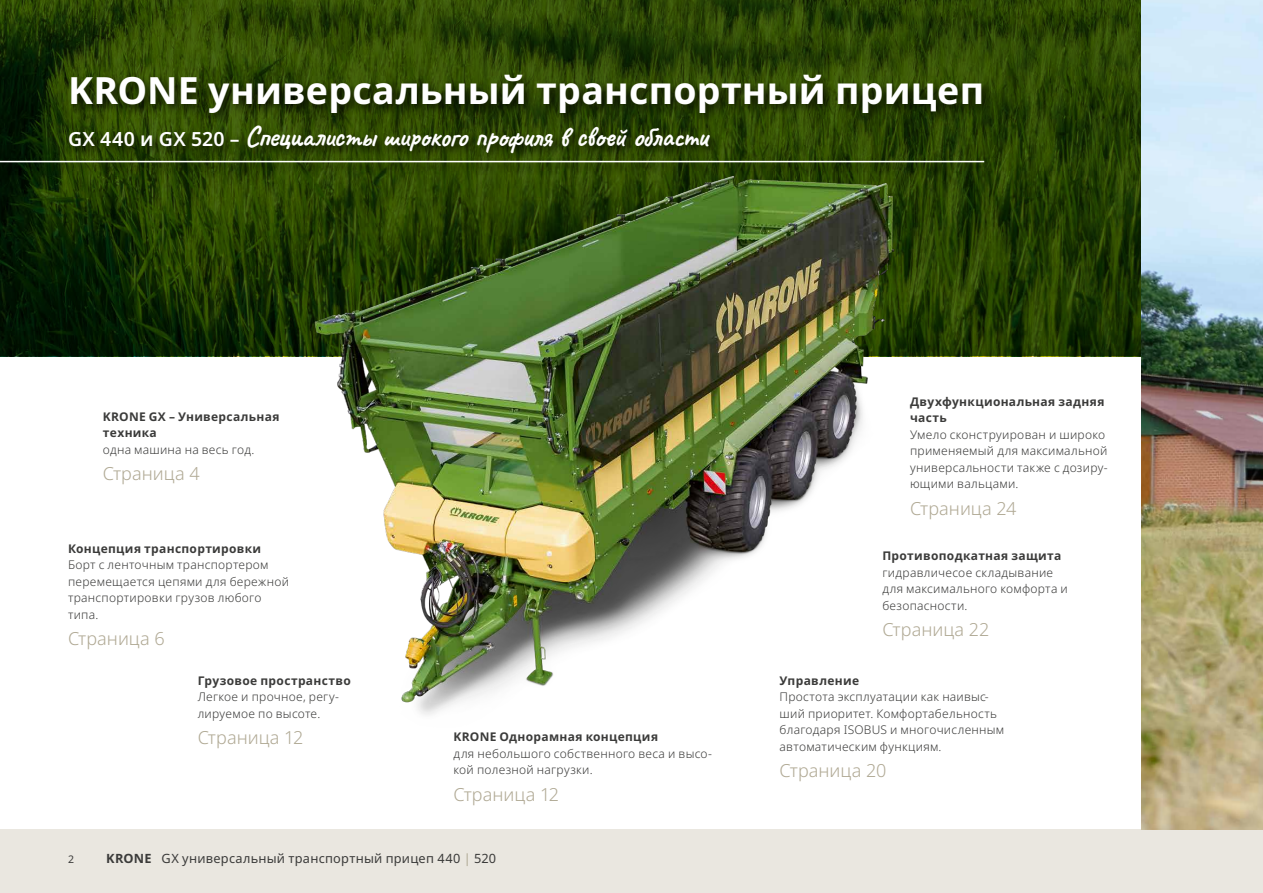
<style>
.page{position:relative;width:1263px;height:893px;background:#fff}
.page>*{position:absolute;margin:0;border:0;box-sizing:border-box;transform-origin:0 0}
.t1{font:700 37.5px "Noto Sans";letter-spacing:.005em;color:#fff}
.t2{font:700 28.5px "Caveat";letter-spacing:-.025em;color:#fff}
.t3{font:300 18px "Noto Sans";color:#b0a994}
.t4{font:12.75px "Noto Sans";letter-spacing:.02em;color:#3b3b3a}
.t5{font:300 12px/16.5px "Noto Sans";letter-spacing:.02em;color:#3b3b3a}
.t6{font:700 12px/16.5px "Noto Sans";letter-spacing:.025em;color:#3b3b3a}
.t7{font:10.5px "Noto Sans";color:#3b3b3a}
.s1{font-family:"Noto Sans";font-weight:600;font-size:19.5px}
.s2{font-weight:700}
.s3{color:#b0a994}
</style>
<div class="page">
<div style="left:0;top:829px;width:1263px;height:64px;background:#eae7e0"></div>
<img style="left:1141px;top:0;width:122px;height:829px">
<svg style="left:0;top:0;width:1141px;height:356px;background:#213a03"></svg>
<img style="left:277px;top:59px;width:782px;height:656px">
<div style="left:0;top:71px;width:996px;height:104px;background:#000;opacity:.75"></div>
<hr style="left:0;top:161px;width:984px;height:1px;background:#fff">
<h1 class="t1" style="left:68px;top:69px;width:918px">-KRONE универсальный транспортный прицеп</h1>
<h2 class="t2" style="left:68px;top:118px;width:641px"><span class="s1">GX 440 и GX 520 –</span> Специалисты широкого профиля в своей области</h2>
<p class="t6" style="left:103px;top:408px;width:178px">-KRONE GX – Универсальная техника</p>
<p class="t5" style="left:103px;top:441px;width:153px">одна машина на весь год.</p>
<h3 class="t3" style="left:103px;top:464px;width:98px">Страница 4</h3>
<p class="t6" style="left:68px;top:540px;width:195px">Концепция транспортировки</p>
<p class="t5" style="left:68px;top:557px;width:223px">Борт c ленточным транспортером перемещается цепями для бережной транспортировки грузов любого типа.</p>
<h3 class="t3" style="left:68px;top:629px;width:98px">Страница 6</h3>
<p class="t6" style="left:198px;top:672px;width:154px">Грузовое пространство</p>
<p class="t5" style="left:198px;top:689px;width:143px">Легкое и прочное, регу&shy;лируемое по высоте.</p>
<h3 class="t3" style="left:198px;top:728px;width:107px">Страница 12</h3>
<p class="t6" style="left:454px;top:729px;width:206px">-KRONE Однорамная концепция</p>
<p class="t5" style="left:454px;top:745px;width:260px">для небольшого собственного веса и высо&shy;кой полезной нагрузки.</p>
<h3 class="t3" style="left:454px;top:784px;width:107px">Страница 12</h3>
<p class="t7" style="left:68px;top:853px;width:8px">2</p>
<p class="t4" style="left:106px;top:851px;width:391px"><span class="s2">KRONE</span> GX универсальный транспортный прицеп 440 <span class="s3">|</span> 520</p>
<p class="t6" style="left:910px;top:393px;width:196px">Двухфункциональная задняя часть</p>
<p class="t5" style="left:910px;top:426px;width:199px">Умело сконструирован и широко применяемый для максимальной универсальности также с дозиру&shy;ющими вальцами.</p>
<h3 class="t3" style="left:910px;top:498px;width:108px">Страница 24</h3>
<p class="t6" style="left:882px;top:548px;width:180px">Противоподкатная защита</p>
<p class="t5" style="left:882px;top:564px;width:187px">гидравличесое складывание для максимального комфорта и безопасности.</p>
<h3 class="t3" style="left:882px;top:619px;width:109px">Страница 22</h3>
<p class="t6" style="left:780px;top:672px;width:81px">Управление</p>
<p class="t5" style="left:780px;top:689px;width:226px">Простота эксплуатации как наивыс&shy;ший приоритет. Комфортабельность благодаря ISOBUS и многочисленным автоматическим функциям.</p>
<h3 class="t3" style="left:780px;top:761px;width:108px">Страница 20</h3>
</div>
